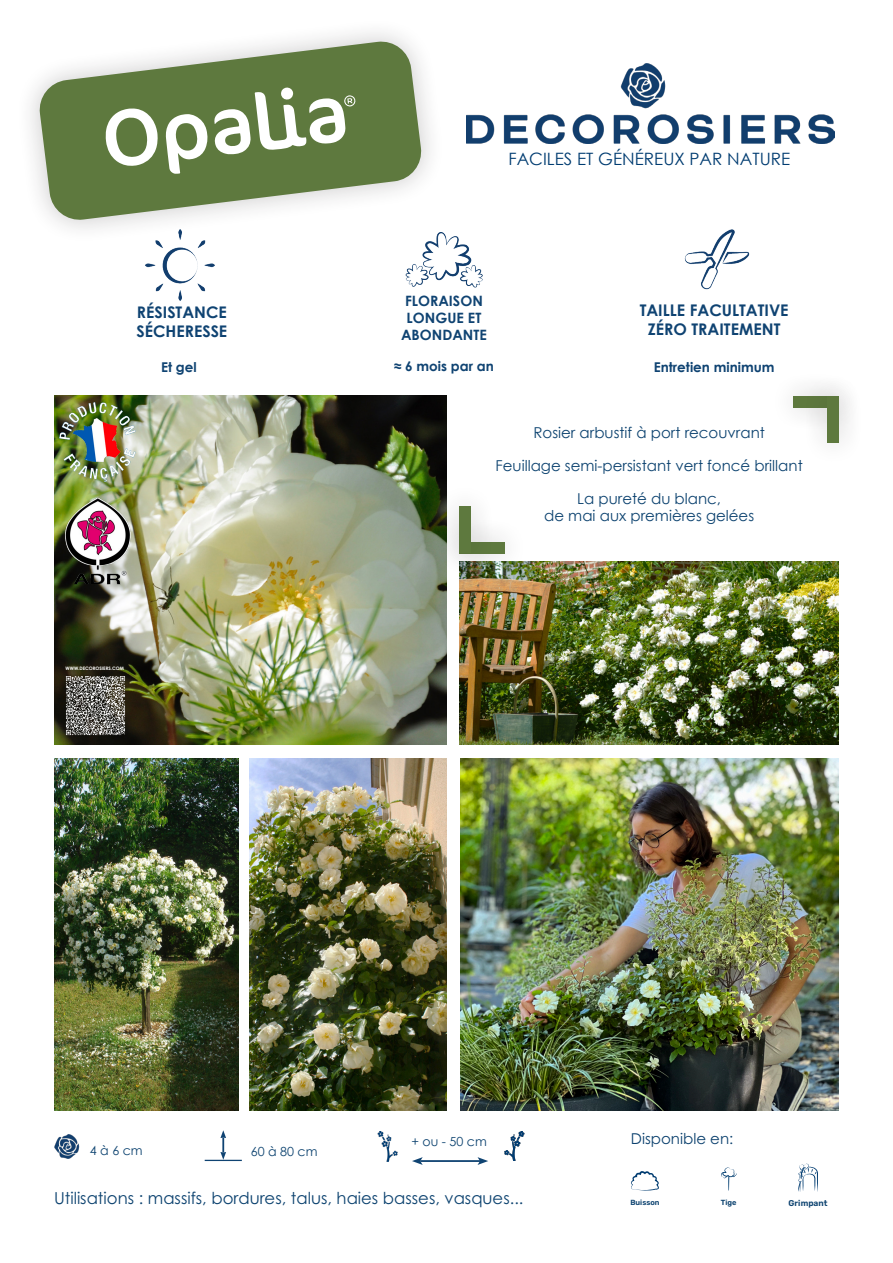
<style>
.page{position:relative;width:893px;height:1263px;background:#fff}
.page>*{position:absolute;margin:0;border:0;box-sizing:border-box;transform-origin:0 0}
.t1{font:16.95px "Century Gothic";color:#003c71}
.t2{font:16.5px "Century Gothic Pro";color:#0d4370}
.t3{font:700 16.05px/19.2px "Century Gothic";color:#0f4372}
.t4{font:15px "Century Gothic";color:#0d4370}
.t5{font:15px "Century Gothic Pro";color:#0d426f}
.t6{font:700 14.25px/17.1px "Century Gothic";color:#0f4372;text-align:center}
.t7{font:700 13.5px "Century Gothic";color:#0f4372}
.t8{font:12.6px "Century Gothic";color:#0d4370}
.t9{font:600 8.4px "Rubik";color:#0d4370}
.t10{font:600 7.35px "Rubik";color:#0d4370}
.t11{font:700 4.65px "Century Gothic Pro";color:#fff}
</style>
<div class="page">
<img style="left:684px;top:230px;width:66px;height:60px">
<img style="left:405px;top:235px;width:78px;height:53px">
<img style="left:145px;top:244px;width:70px;height:57px">
<img style="left:466px;top:64px;width:368px;height:80px">
<hr style="left:205px;top:1160px;width:37px;height:1px;background:#0f4372">
<hr style="left:420px;top:1160px;width:60px;height:2px;background:#0f4372">
<svg style="left:412px;top:1157px;width:11px;height:8px"></svg>
<svg style="left:478px;top:1157px;width:10px;height:8px"></svg>
<svg style="left:220px;top:1130px;width:6px;height:30px"></svg>
<img style="left:54px;top:1134px;width:26px;height:25px">
<img style="left:504px;top:1131px;width:21px;height:30px">
<img style="left:377px;top:1131px;width:21px;height:30px">
<svg style="left:631px;top:1171px;width:28px;height:20px"></svg>
<svg style="left:721px;top:1167px;width:16px;height:23px"></svg>
<svg style="left:798px;top:1163px;width:20px;height:29px"></svg>
<div style="left:15px;top:17px;width:430px;height:227px;background:#fff"></div>
<svg style="left:38px;top:40px;width:385px;height:182px;fill:#5e793e"></svg>
<img style="left:55px;top:396px;width:391px;height:349px">
<svg style="left:106px;top:108px;width:52px;height:58px"></svg>
<svg style="left:166px;top:114px;width:42px;height:60px"></svg>
<svg style="left:214px;top:87px;width:142px;height:68px"></svg>
<img style="left:59px;top:495px;width:76px;height:95px">
<div style="left:794px;top:396px;width:45px;height:12px;background:#5e793e"></div>
<div style="left:435px;top:517px;width:94px;height:62px;background:#fdfdfd"></div>
<div style="left:459px;top:542px;width:45px;height:11px;background:#5e793e"></div>
<div style="left:802px;top:372px;width:62px;height:96px;background:#231f20;opacity:.25"></div>
<div style="left:828px;top:396px;width:11px;height:47px;background:#5e793e"></div>
<div style="left:434px;top:482px;width:62px;height:96px;background:#231f20;opacity:.25"></div>
<div style="left:459px;top:507px;width:11px;height:46px;background:#5e793e"></div>
<img style="left:59px;top:669px;width:72px;height:72px">
<img style="left:249px;top:758px;width:197px;height:352px">
<img style="left:59px;top:402px;width:76px;height:79px">
<img style="left:54px;top:758px;width:184px;height:352px">
<img style="left:459px;top:562px;width:380px;height:183px">
<img style="left:461px;top:759px;width:378px;height:351px">
<p class="t1" style="left:508px;top:147px;width:283px">FACILES ET GÉNÉREUX PAR NATURE</p>
<p class="t6" style="left:401px;top:292px;width:87px">FLORAISON<br>LONGUE ET<br>ABONDANTE</p>
<p class="t3" style="left:136px;top:301px;width:92px">RÉSISTANCE<br>SÉCHERESSE</p>
<p class="t3" style="left:640px;top:300px;width:150px;text-align:center">TAILLE FACULTATIVE<br>ZÉRO TRAITEMENT</p>
<p class="t7" style="left:161px;top:357px;width:37px">Et gel</p>
<p class="t7" style="left:394px;top:356px;width:101px">≈ 6 mois par an</p>
<p class="t7" style="left:654px;top:357px;width:122px">Entretien minimum</p>
<p class="t11" style="left:66px;top:666px;width:60px">WWW.DECOROSIERS.COM</p>
<p class="t4" style="left:533px;top:422px;width:233px">Rosier arbustif à port recouvrant</p>
<p class="t4" style="left:495px;top:455px;width:309px">Feuillage semi-persistant vert foncé brillant</p>
<p class="t4" style="left:577px;top:488px;width:145px">La pureté du blanc,</p>
<p class="t4" style="left:544px;top:505px;width:212px">de mai aux premières gelées</p>
<p class="t8" style="left:90px;top:1142px;width:54px">4 à 6 cm</p>
<p class="t8" style="left:251px;top:1142px;width:68px">60 à 80 cm</p>
<p class="t8" style="left:412px;top:1133px;width:77px">+ ou - 50 cm</p>
<p class="t5" style="left:631px;top:1130px;width:104px">Disponible en:</p>
<p class="t2" style="left:54px;top:1188px;width:471px">Utilisations : massifs, bordures, talus, haies basses, vasques...</p>
<p class="t10" style="left:630px;top:1198px;width:31px">Buisson</p>
<p class="t10" style="left:721px;top:1198px;width:17px">Tige</p>
<p class="t9" style="left:788px;top:1198px;width:40px">Grimpant</p>
</div>
